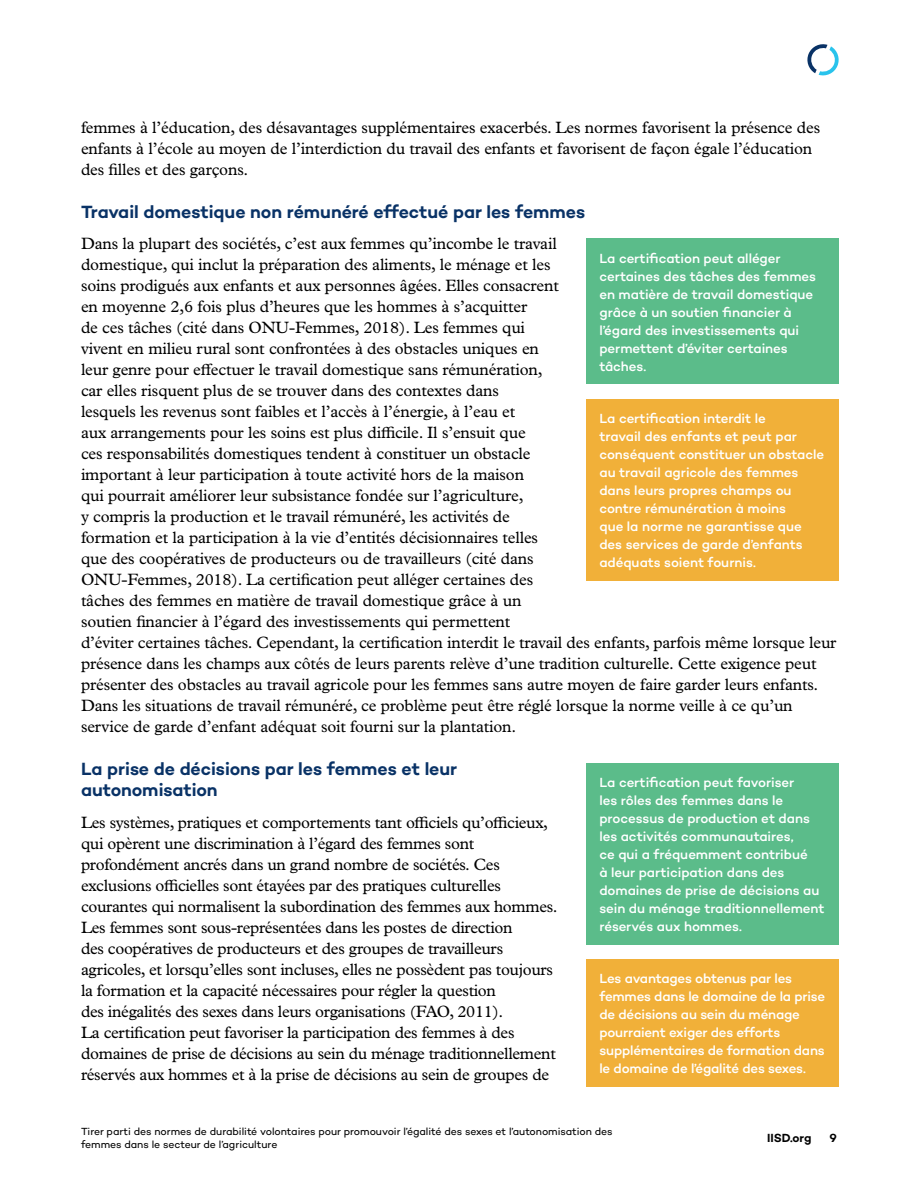
<style>
.page{position:relative;width:918px;height:1188px;background:#fff}
.page>*{position:absolute;margin:0;border:0;box-sizing:border-box;transform-origin:0 0}
.t1{font:600 18px/21px "Campton";letter-spacing:-.005em;color:#093266}
.t2{font:16.5px/21px "Plantin MT Pro";letter-spacing:-.01em;color:#000}
.t3{font:500 13.5px/18px "Campton";letter-spacing:-.005em;color:#fff}
.t4{font:600 12px "Campton";letter-spacing:-.005em;color:#000}
.t5{font:10.5px/13.5px "Campton";letter-spacing:-.005em;color:#000}
</style>
<div class="page">
<svg style="left:807px;top:44px;width:32px;height:32px"></svg>
<div style="left:586px;top:399px;width:253px;height:182px;background:#f1b039"></div>
<div style="left:586px;top:763px;width:253px;height:182px;background:#5bbc8a"></div>
<div style="left:586px;top:959px;width:253px;height:128px;background:#f1b039"></div>
<div style="left:586px;top:238px;width:253px;height:146px;background:#5bbc8a"></div>
<p class="t2" style="left:81px;top:117px;width:741px">femmes à l’éducation, des désavantages supplémentaires exacerbés. Les normes favorisent la présence des enfants à l’école au moyen de l’interdiction du travail des enfants et favorisent de façon égale l’éducation des filles et des garçons.</p>
<p class="t1" style="left:81px;top:201px;width:506px">Travail domestique non rémunéré effectué par les femmes</p>
<p class="t2" style="left:81px;top:233px;width:757px">Dans la plupart des sociétés, c’est aux femmes qu’incombe le travail<br>domestique, qui inclut la préparation des aliments, le ménage et les<br>soins prodigués aux enfants et aux personnes âgées. Elles consacrent<br>en moyenne 2,6 fois plus d’heures que les hommes à s’acquitter<br>de ces tâches (cité dans ONU-Femmes, 2018). Les femmes qui<br>vivent en milieu rural sont confrontées à des obstacles uniques en<br>leur genre pour effectuer le travail domestique sans rémunération,<br>car elles risquent plus de se trouver dans des contextes dans<br>lesquels les revenus sont faibles et l’accès à l’énergie, à l’eau et<br>aux arrangements pour les soins est plus difficile. Il s’ensuit que<br>ces responsabilités domestiques tendent à constituer un obstacle<br>important à leur participation à toute activité hors de la maison<br>qui pourrait améliorer leur subsistance fondée sur l’agriculture,<br>y compris la production et le travail rémunéré, les activités de<br>formation et la participation à la vie d’entités décisionnaires telles<br>que des coopératives de producteurs ou de travailleurs (cité dans<br>ONU-Femmes, 2018). La certification peut alléger certaines des<br>tâches des femmes en matière de travail domestique grâce à un<br>soutien financier à l’égard des investissements qui permettent<br>d’éviter certaines tâches. Cependant, la certification interdit le travail des enfants, parfois même lorsque leur présence dans les champs aux côtés de leurs parents relève d’une tradition culturelle. Cette exigence peut présenter des obstacles au travail agricole pour les femmes sans autre moyen de faire garder leurs enfants.<br>Dans les situations de travail rémunéré, ce problème peut être réglé lorsque la norme veille à ce qu’un service de garde d’enfant adéquat soit fourni sur la plantation.</p>
<p class="t1" style="left:81px;top:758px;width:378px">La prise de décisions par les femmes et leur autonomisation</p>
<p class="t2" style="left:81px;top:812px;width:478px">Les systèmes, pratiques et comportements tant officiels qu’officieux, qui opèrent une discrimination à l’égard des femmes sont profondément ancrés dans un grand nombre de sociétés. Ces exclusions officielles sont étayées par des pratiques culturelles courantes qui normalisent la subordination des femmes aux hommes.<br>Les femmes sont sous-représentées dans les postes de direction<br>des coopératives de producteurs et des groupes de travailleurs agricoles, et lorsqu’elles sont incluses, elles ne possèdent pas toujours la formation et la capacité nécessaires pour régler la question<br>des inégalités des sexes dans leurs organisations (FAO, 2011).<br>La certification peut favoriser la participation des femmes à des domaines de prise de décisions au sein du ménage traditionnellement réservés aux hommes et à la prise de décisions au sein de groupes de</p>
<p class="t3" style="left:599px;top:249px;width:218px">La certification peut alléger certaines des tâches des femmes en matière de travail domestique grâce à un soutien financier à l’égard des investissements qui permettent d’éviter certaines tâches.</p>
<p class="t3" style="left:599px;top:409px;width:226px">La certification interdit le<br>travail des enfants et peut par conséquent constituer un obstacle au travail agricole des femmes dans leurs propres champs ou contre rémunération à moins<br>que la norme ne garantisse que des services de garde d’enfants adéquats soient fournis.</p>
<p class="t3" style="left:599px;top:773px;width:227px">La certification peut favoriser<br>les rôles des femmes dans le processus de production et dans les activités communautaires,<br>ce qui a fréquemment contribué<br>à leur participation dans des domaines de prise de décisions au sein du ménage traditionnellement réservés aux hommes.</p>
<p class="t3" style="left:599px;top:969px;width:227px">Les avantages obtenus par les femmes dans le domaine de la prise de décisions au sein du ménage pourraient exiger des efforts supplémentaires de formation dans le domaine de l’égalité des sexes.</p>
<p class="t5" style="left:81px;top:1124px;width:533px">Tirer parti des normes de durabilité volontaires pour promouvoir l’égalité des sexes et l’autonomisation des femmes dans le secteur de l’agriculture</p>
<p class="t4" style="left:767px;top:1130px;width:46px">IISD.org</p>
<p class="t4" style="left:830px;top:1130px;width:9px">9</p>
</div>
